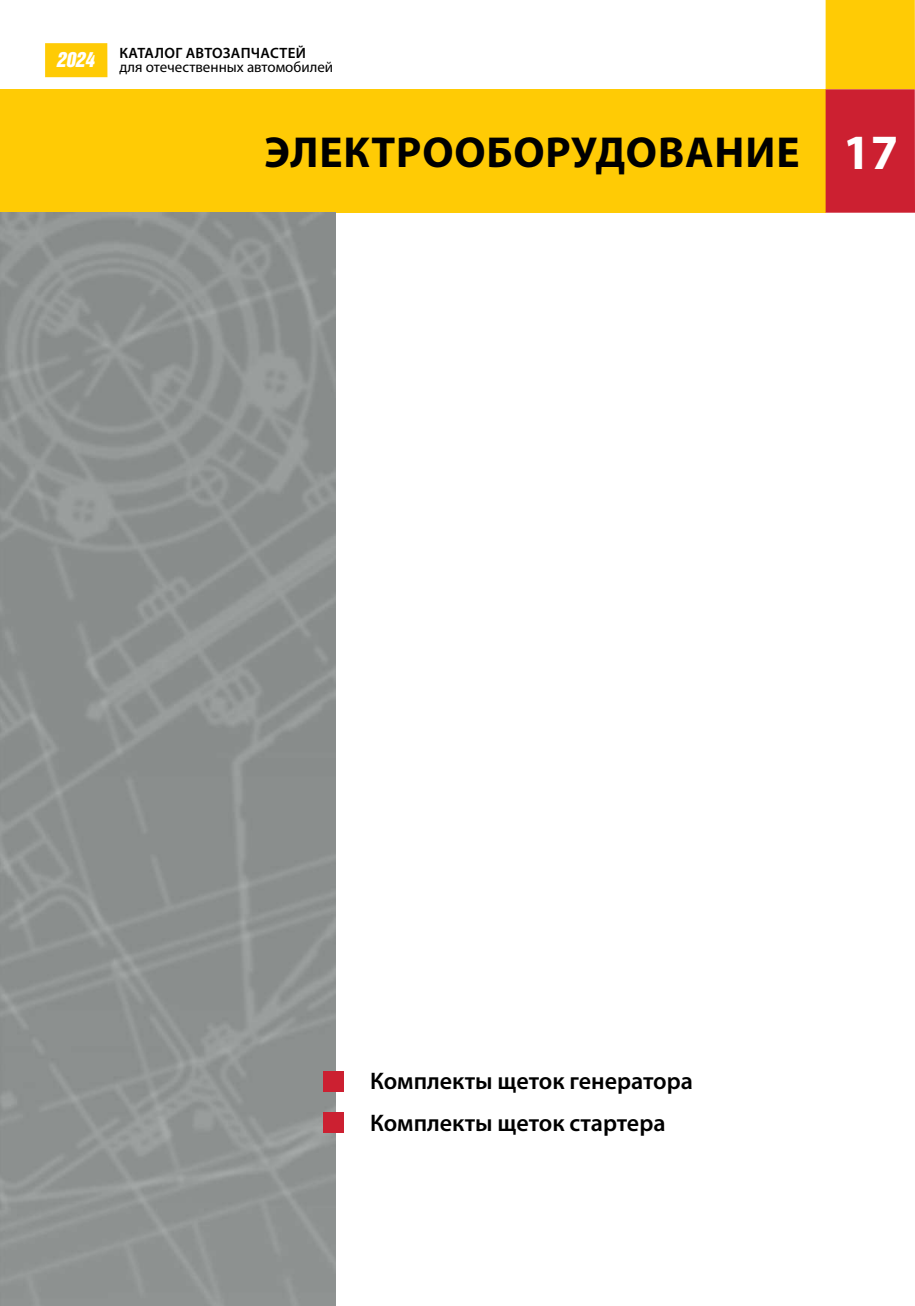
<style>
.page{position:relative;width:915px;height:1306px;background:#fff}
.page>*{position:absolute;margin:0;border:0;box-sizing:border-box;transform-origin:0 0}
.t1{font:700 43.5px "Myriad Pro";letter-spacing:.02em;color:#000}
.t2{font:600 24px/41.5px "Myriad Pro";color:#000}
.t3{font:italic 21px "Bastion Kontrast";color:#fff}
.t4{font:15px "Myriad Pro";color:#000}
.t5{font:600 15px "Myriad Pro";letter-spacing:.02em;color:#000}
.s1{font-size:49.5px;color:#fff}
</style>
<div class="page">
<div style="left:0;top:89px;width:825px;height:124px;background:#ffcb05"></div>
<svg style="left:825px;top:0;width:89px;height:213px;background:#e1681f"></svg>
<div style="left:45px;top:43px;width:62px;height:34px;background:#ffcb05"></div>
<svg style="left:0;top:1239px;width:1px;height:66px"></svg>
<div style="left:323px;top:1112px;width:21px;height:21px;background:#cc2031"></div>
<div style="left:323px;top:1071px;width:21px;height:21px;background:#cc2031"></div>
<p class="t3" style="left:56px;top:49px;width:39px">2024</p>
<p class="t5" style="left:119px;top:45px;width:188px">КАТАЛОГ АВТОЗАПЧАСТЕЙ</p>
<p class="t4" style="left:119px;top:59px;width:215px">для отечественных автомобилей</p>
<h1 class="t1" style="left:264px;top:128px;width:635px">ЭЛЕКТРООБОРУДОВАНИЕ <span class="s1">17</span></h1>
<p class="t2" style="left:370px;top:1060px;width:324px">Комплекты щеток генератора<br>Комплекты щеток стартера</p>
</div>
